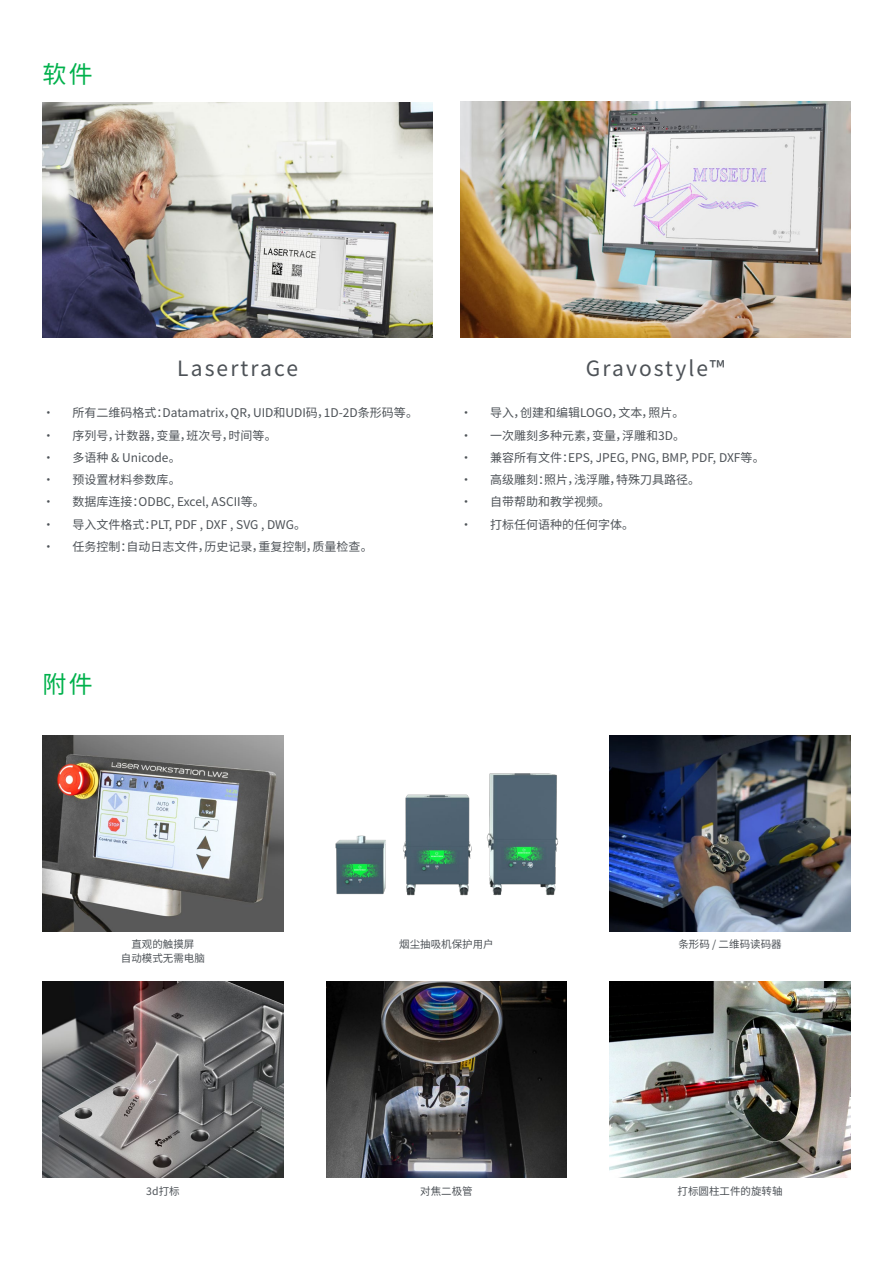
<style>
.page{position:relative;width:893px;height:1263px;background:#fff}
.page>*{position:absolute;margin:0;border:0;box-sizing:border-box;transform-origin:0 0}
.t1{font:24px "Noto Sans SC";color:#00b14c}
.t2{font:21px "Noto Sans SC";letter-spacing:.1em;color:#4d5257}
.t3{font:12px "Noto Sans SC";color:#4d5257}
.t4{font:10.5px/13.5px "Noto Sans SC";color:#4d5257;text-align:center}
</style>
<div class="page">
<img style="left:43px;top:736px;width:240px;height:195px">
<img style="left:609px;top:736px;width:241px;height:195px">
<img style="left:335px;top:773px;width:224px;height:123px">
<img style="left:326px;top:981px;width:241px;height:196px">
<img style="left:43px;top:981px;width:240px;height:196px">
<img style="left:609px;top:981px;width:241px;height:196px">
<img style="left:43px;top:102px;width:390px;height:236px">
<img style="left:460px;top:102px;width:390px;height:236px">
<h1 class="t1" style="left:43px;top:61px;width:52px">软件</h1>
<h2 class="t2" style="left:177px;top:356px;width:122px">Lasertrace</h2>
<h2 class="t2" style="left:586px;top:356px;width:140px">Gravostyle™</h2>
<p class="t3" style="left:43px;top:406px;width:377px">• 所有二维码格式：Datamatrix，QR，UID和UDI码，1D-2D条形码等。</p>
<p class="t3" style="left:43px;top:428px;width:236px">• 序列号，计数器，变量，班次号，时间等。</p>
<p class="t3" style="left:43px;top:451px;width:140px">• 多语种 &amp; Unicode。</p>
<p class="t3" style="left:43px;top:473px;width:140px">• 预设置材料参数库。</p>
<p class="t3" style="left:43px;top:495px;width:224px">• 数据库连接：ODBC, Excel, ASCII等。</p>
<p class="t3" style="left:43px;top:517px;width:265px">• 导入文件格式：PLT, PDF , DXF , SVG , DWG。</p>
<p class="t3" style="left:43px;top:540px;width:332px">• 任务控制：自动日志文件，历史记录，重复控制，质量检查。</p>
<h1 class="t1" style="left:43px;top:671px;width:52px">附件</h1>
<p class="t3" style="left:460px;top:406px;width:226px">• 导入，创建和编辑LOGO，文本，照片。</p>
<p class="t3" style="left:460px;top:428px;width:227px">• 一次雕刻多种元素，变量，浮雕和3D。</p>
<p class="t3" style="left:460px;top:451px;width:306px">• 兼容所有文件：EPS, JPEG, PNG, BMP, PDF, DXF等。</p>
<p class="t3" style="left:460px;top:473px;width:242px">• 高级雕刻：照片，浅浮雕，特殊刀具路径。</p>
<p class="t3" style="left:460px;top:495px;width:152px">• 自带帮助和教学视频。</p>
<p class="t3" style="left:460px;top:517px;width:176px">• 打标任何语种的任何字体。</p>
<p class="t4" style="left:121px;top:938px;width:86px">直观的触摸屏<br>自动模式无需电脑</p>
<p class="t4" style="left:399px;top:938px;width:96px">烟尘抽吸机保护用户</p>
<p class="t4" style="left:678px;top:938px;width:105px">条形码 / 二维码读码器</p>
<p class="t4" style="left:146px;top:1184px;width:35px">3d打标</p>
<p class="t4" style="left:677px;top:1184px;width:107px">打标圆柱工件的旋转轴</p>
<p class="t4" style="left:420px;top:1184px;width:54px">对焦二极管</p>
</div>
